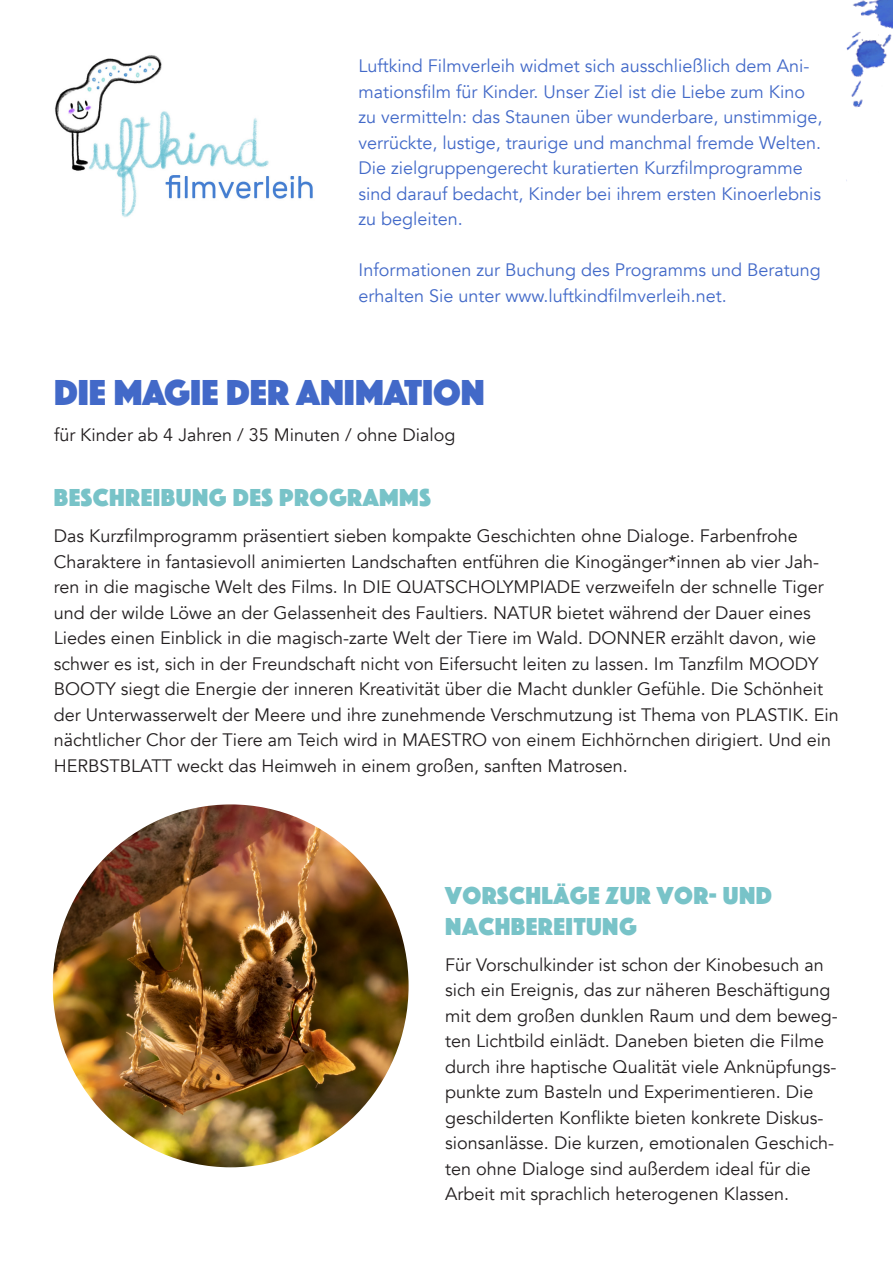
<style>
.page{position:relative;width:893px;height:1263px;background:#fff}
.page>*{position:absolute;margin:0;border:0;box-sizing:border-box;transform-origin:0 0}
.t1{font:37.5px "Phosphate Solid";color:#4269c8}
.Überschrift_1{font:25.5px/30.6px "Phosphate Solid";letter-spacing:.02em;color:#78c3c8}
.body{font:18px/25.5px "Avenir";color:#231f20}
.body-2{font:18px/25.5px "Avenir";color:#4269c8}
</style>
<div class="page">
<img style="left:55px;top:55px;width:258px;height:162px">
<img style="left:53px;top:804px;width:356px;height:363px">
<img style="left:846px;top:0;width:47px;height:181px">
<p class="body-2" style="left:359px;top:53px;width:465px">Luftkind Filmverleih widmet sich ausschließlich dem Ani&shy;mationsfilm für Kinder. Unser Ziel ist die Liebe zum Kino zu vermitteln: das Staunen über wunderbare, unstimmige, verrückte, lustige, traurige und manchmal fremde Welten.<br>Die zielgruppengerecht kuratierten Kurzfilmprogramme sind darauf bedacht, Kinder bei ihrem ersten Kinoerlebnis zu begleiten.</p>
<p class="body-2" style="left:359px;top:257px;width:464px">Informationen zur Buchung des Programms und Beratung erhalten Sie unter www.luftkindfilmverleih.net.</p>
<p class="t1" style="left:54px;top:365px;width:432px">DIE MAGIE DER ANIMATION</p>
<p class="body" style="left:54px;top:422px;width:403px">für Kinder ab 4 Jahren / 35 Minuten / ohne Dialog</p>
<p class="Überschrift_1" style="left:54px;top:481px;width:378px">BESCHREIBUNG DES PROGRAMMS</p>
<p class="body" style="left:54px;top:523px;width:786px">Das Kurzfilmprogramm präsentiert sieben kompakte Geschichten ohne Dialoge. Farbenfrohe Charaktere in fantasievoll animierten Landschaften entführen die Kinogänger*innen ab vier Jah&shy;ren in die magische Welt des Films. In DIE QUATSCHOLYMPIADE verzweifeln der schnelle Tiger und der wilde Löwe an der Gelassenheit des Faultiers. NATUR bietet während der Dauer eines Liedes einen Einblick in die magisch-zarte Welt der Tiere im Wald. DONNER erzählt davon, wie schwer es ist, sich in der Freundschaft nicht von Eifersucht leiten zu lassen. Im Tanzfilm MOODY BOOTY siegt die Energie der inneren Kreativität über die Macht dunkler Gefühle. Die Schönheit der Unterwasserwelt der Meere und ihre zunehmende Verschmutzung ist Thema von PLASTIK. Ein nächtlicher Chor der Tiere am Teich wird in MAESTRO von einem Eichhörnchen dirigiert. Und ein HERBSTBLATT weckt das Heimweh in einem großen, sanften Matrosen.</p>
<p class="Überschrift_1" style="left:445px;top:879px;width:328px">VORSCHLÄGE ZUR VOR- UND<br>NACHBEREITUNG</p>
<p class="body" style="left:445px;top:952px;width:394px">Für Vorschulkinder ist schon der Kinobesuch an sich ein Ereignis, das zur näheren Beschäftigung mit dem großen dunklen Raum und dem beweg&shy;ten Lichtbild einlädt. Daneben bieten die Filme durch ihre haptische Qualität viele Anknüpfungs&shy;punkte zum Basteln und Experimentieren. Die geschilderten Konflikte bieten konkrete Diskus&shy;sionsanlässe. Die kurzen, emotionalen Geschich&shy;ten ohne Dialoge sind außerdem ideal für die Arbeit mit sprachlich heterogenen Klassen.</p>
</div>
